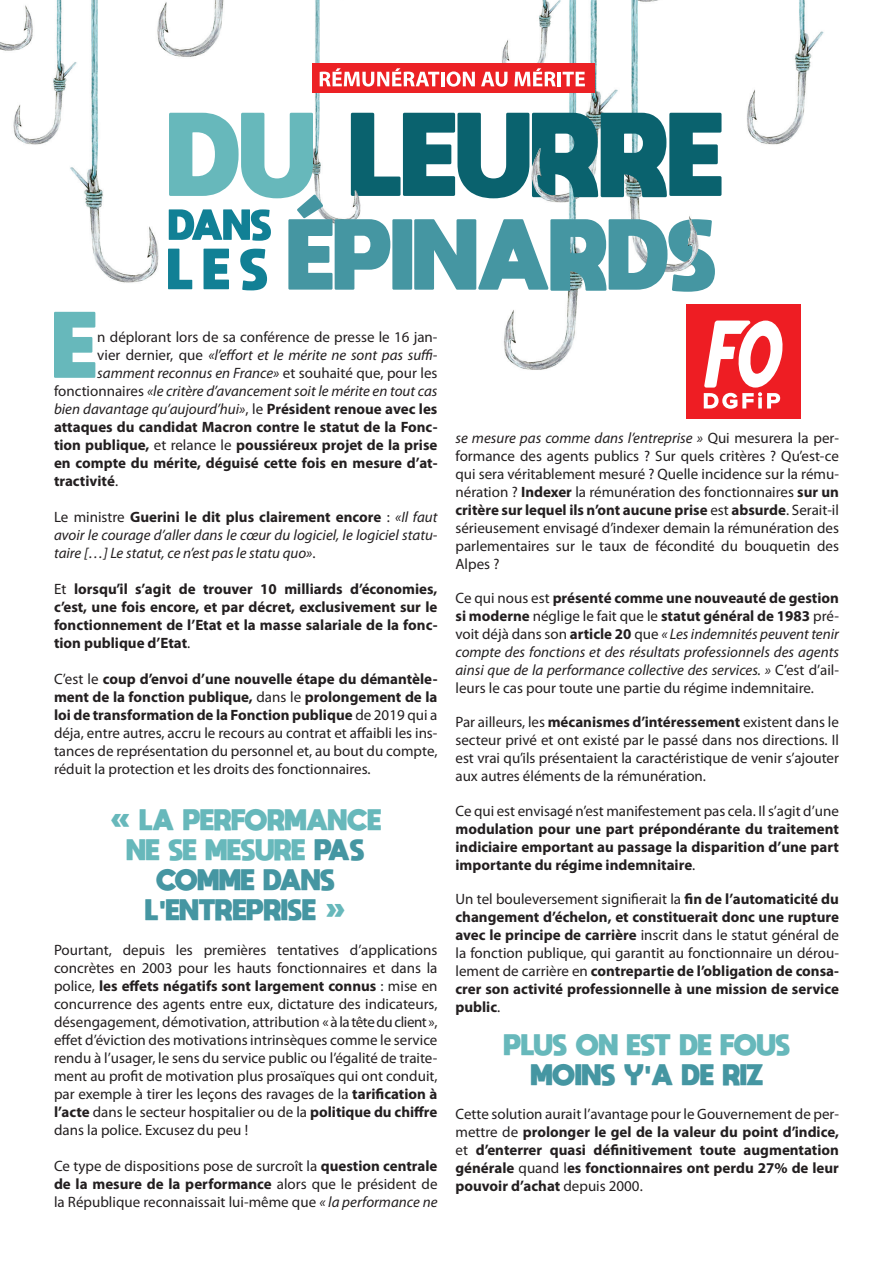
<style>
.page{position:relative;width:893px;height:1263px;background:#fff}
.page>*{position:absolute;margin:0;border:0;box-sizing:border-box;transform-origin:0 0}
.t1{font:800 66px "moon get";color:#67b8bb}
.t2{font:800 21px "moon get";color:#67b8bb}
.t3{font:800 21px "moon get";color:#4596a2}
.t4{font:15px/18px "Myriad Pro";color:#231f20;text-align:justify}
.t5{font:700 15px/18px "Myriad Pro";color:#231f20;text-align:justify}
.t6{font:italic 15px/18px "Myriad Pro";color:#231f20;text-align:justify}
.s1{font-style:normal}
.s2{font-weight:700;font-style:normal}
.s3{font-weight:400}
.s4{font-weight:700}
.s5{color:#4596a2}
.s6{color:#67b8bb}
.s7{font-style:italic}
</style>
<div class="page">
<img style="left:1px;top:0;width:823px;height:377px">
<svg style="left:168px;top:113px;width:553px;height:179px"></svg>
<div style="left:312px;top:63px;width:283px;height:29px;background:#ec2125"></div>
<svg style="left:320px;top:68px;width:119px;height:19px"></svg>
<hr style="left:441px;top:72px;width:3px;height:14px;background:#fff">
<svg style="left:447px;top:71px;width:28px;height:16px"></svg>
<svg style="left:481px;top:72px;width:26px;height:15px"></svg>
<svg style="left:514px;top:68px;width:42px;height:18px"></svg>
<hr style="left:557px;top:72px;width:4px;height:14px;background:#fff">
<svg style="left:563px;top:72px;width:22px;height:14px"></svg>
<div style="left:687px;top:305px;width:114px;height:114px;background:#ee1d23"></div>
<svg style="left:704px;top:321px;width:79px;height:88px"></svg>
<p class="t1" style="left:54px;top:303px;width:45px">E</p>
<p class="t4" style="left:97px;top:328px;width:342px">n déplorant lors de sa conférence de presse le 16 jan-</p>
<p class="t6" style="left:97px;top:346px;width:342px"><span class="s1">vier dernier, que</span> «l’effort et le mérite ne sont pas suffi-</p>
<p class="t6" style="left:97px;top:364px;width:342px">samment reconnus en France» <span class="s1">et souhaité que, pour les</span></p>
<p class="t6" style="left:54px;top:382px;width:385px"><span class="s1">fonctionnaires</span> «le critère d’avancement soit le mérite en tout cas</p>
<p class="t6" style="left:54px;top:400px;width:385px">bien davantage qu’aujourd’hui»<span class="s1">, le</span> <span class="s2">Président renoue avec les</span></p>
<p class="t5" style="left:54px;top:418px;width:385px">attaques du candidat Macron contre le statut de la Fonc-</p>
<p class="t5" style="left:54px;top:436px;width:385px">tion publique, <span class="s3">et relance le</span> poussiéreux projet de la prise</p>
<p class="t5" style="left:54px;top:454px;width:385px">en compte du mérite, déguisé cette fois en mesure d’at-</p>
<p class="t5" style="left:54px;top:472px;width:66px">tractivité<span class="s3">.</span></p>
<p class="t6" style="left:54px;top:508px;width:385px"><span class="s1">Le ministre</span> <span class="s2">Guerini le dit plus clairement encore</span> <span class="s1">:</span> «Il faut avoir le courage d’aller dans le cœur du logiciel, le logiciel statu&shy;taire […] Le statut, ce n’est pas le statu quo»<span class="s1">.</span></p>
<p class="t5" style="left:54px;top:580px;width:385px"><span class="s3">Et</span> lorsqu’il s’agit de trouver 10 milliards d’économies, c’est, une fois encore, et par décret, exclusivement sur le fonctionnement de l’Etat et la masse salariale de la fonc&shy;tion publique d’Etat<span class="s3">.</span></p>
<p class="t4" style="left:54px;top:670px;width:385px">C’est le <span class="s4">coup d’envoi d’une nouvelle étape du démantèle&shy;ment de la fonction publique,</span> dans le <span class="s4">prolongement de la loi de transformation de la Fonction publique</span> de 2019 qui a déja, entre autres, accru le recours au contrat et affaibli les ins&shy;tances de représentation du personnel et, au bout du compte, réduit la protection et les droits des fonctionnaires.</p>
<p class="t2" style="left:110px;top:806px;width:273px">« LA PERFORMANCE</p>
<p class="t2" style="left:127px;top:836px;width:239px">NE SE MESURE <span class="s5">PAS</span></p>
<p class="t3" style="left:156px;top:866px;width:180px">COMME DANS</p>
<p class="t3" style="left:146px;top:896px;width:202px">L'ENTREPRISE <span class="s6">»</span></p>
<p class="t4" style="left:54px;top:941px;width:385px">Pourtant, depuis les premières tentatives d’applications concrètes en 2003 pour les hauts fonctionnaires et dans la police, <span class="s4">les effets négatifs sont largement connus</span> : mise en concurrence des agents entre eux, dictature des indicateurs, désengagement, démotivation, attribution « à la tête du client », effet d’éviction des motivations intrinsèques comme le service rendu à l’usager, le sens du service public ou l’égalité de traite&shy;ment au profit de motivation plus prosaïques qui ont conduit, par exemple à tirer les leçons des ravages de la <span class="s4">tarification à l’acte</span> dans le secteur hospitalier ou de la <span class="s4">politique du chiffre </span>dans la police. Excusez du peu !</p>
<p class="t4" style="left:54px;top:1157px;width:385px">Ce type de dispositions pose de surcroît la <span class="s4">question centrale de la mesure de la performance</span> alors que le président de la République reconnaissait lui-même que <span class="s7">« la performance ne</span></p>
<p class="t4" style="left:455px;top:429px;width:385px"><span class="s7">se mesure pas comme dans l’entreprise »</span> Qui mesurera la per&shy;formance des agents publics ? Sur quels critères ? Qu’est-ce qui sera véritablement mesuré ? Quelle incidence sur la rému&shy;nération ? <span class="s4">Indexer</span> la rémunération des fonctionnaires <span class="s4">sur un critère sur lequel ils n’ont aucune prise</span> est <span class="s4">absurde</span>. Serait-il sérieusement envisagé d’indexer demain la rémunération des parlementaires sur le taux de fécondité du bouquetin des Alpes ?</p>
<p class="t6" style="left:455px;top:589px;width:385px"><span class="s1">Ce qui nous est</span> <span class="s2">présenté comme une nouveauté de gestion si moderne</span> <span class="s1">néglige le fait que le</span> <span class="s2">statut général de 1983</span> <span class="s1">pré&shy;voit déjà dans son</span> <span class="s2">article 20</span> <span class="s1">que</span> « Les indemnités peuvent tenir compte des fonctions et des résultats professionnels des agents ainsi que de la performance collective des services. » <span class="s1">C’est d’ail&shy;leurs le cas pour toute une partie du régime indemnitaire.</span></p>
<p class="t4" style="left:455px;top:713px;width:385px">Par ailleurs, les <span class="s4">mécanismes d’intéressement</span> existent dans le secteur privé et ont existé par le passé dans nos directions. Il est vrai qu’ils présentaient la caractéristique de venir s’ajouter aux autres éléments de la rémunération.</p>
<p class="t5" style="left:455px;top:801px;width:385px"><span class="s3">Ce qui est envisagé n’est manifestement pas cela. Il s’agit d’une </span>modulation pour une part prépondérante du traitement indiciaire emportant au passage la disparition d’une part importante du régime indemnitaire<span class="s3">.</span></p>
<p class="t5" style="left:455px;top:889px;width:385px"><span class="s3">Un tel bouleversement signifierait la</span> fin de l’automaticité du changement d’échelon, et constituerait donc une rupture avec le principe de carrière <span class="s3">inscrit dans le statut général de la fonction publique, qui garantit au fonctionnaire un dérou&shy;lement de carrière en</span> contrepartie de l’obligation de consa&shy;crer son activité professionnelle à une mission de service public<span class="s3">.</span></p>
<p class="t2" style="left:504px;top:1031px;width:288px">PLUS ON EST DE FOUS</p>
<p class="t3" style="left:531px;top:1061px;width:234px">MOINS Y'A DE RIZ</p>
<p class="t5" style="left:455px;top:1104px;width:385px"><span class="s3">Cette solution aurait l’avantage pour le Gouvernement de per&shy;mettre de</span> prolonger le gel de la valeur du point d’indice, <span class="s3">et</span> d’enterrer quasi définitivement toute augmentation générale <span class="s3">quand l</span>es fonctionnaires ont perdu 27% de leur pouvoir d’achat <span class="s3">depuis 2000.</span></p>
</div>
